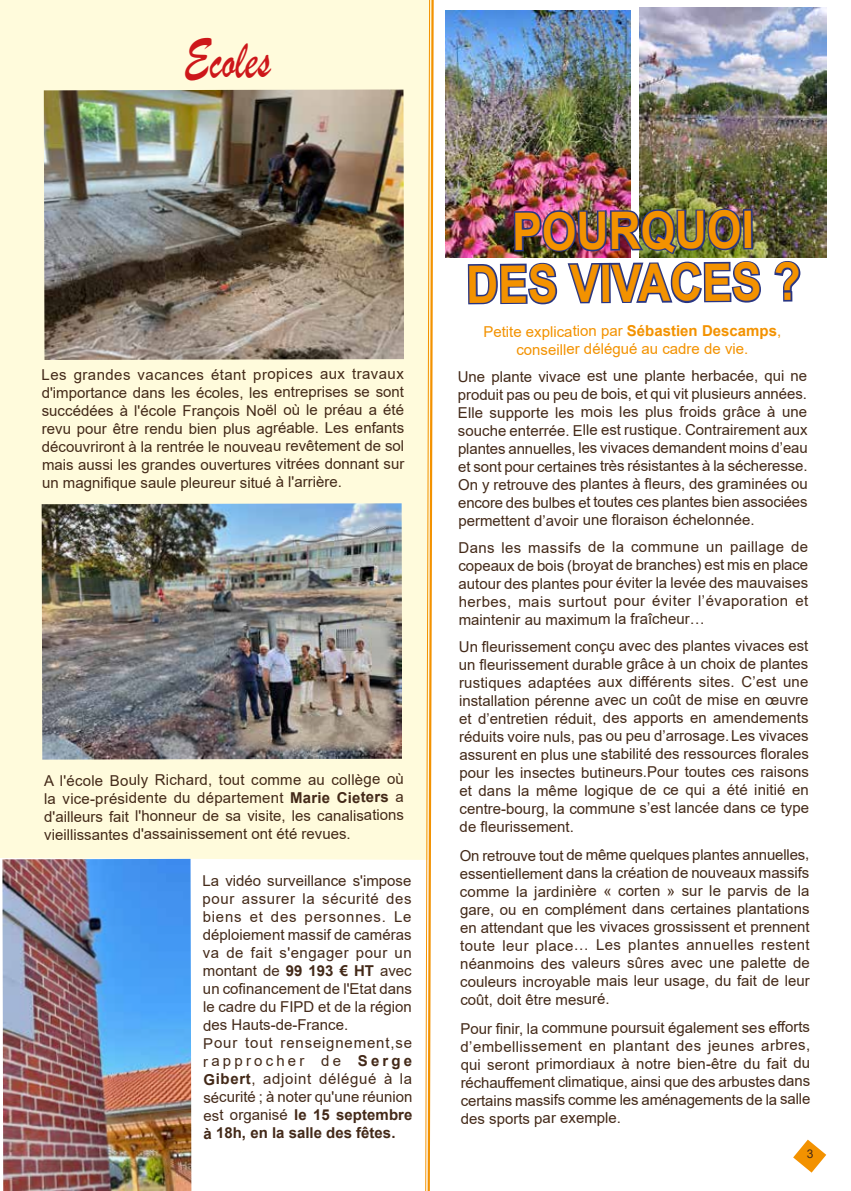
<style>
.page{position:relative;width:851px;height:1191px;background:#fff}
.page>*{position:absolute;margin:0;border:0;box-sizing:border-box;transform-origin:0 0}
.t1{font:57px "Brush Script";color:#cd171a;scale:.74 1}
.t2{font:700 51.75px/52.3px "Arial";color:#f39200;text-align:center;scale:.86 1}
.t3{font:15px/18px "Arial";letter-spacing:-.005em;color:#432918;text-align:justify}
.t4{font:15px/17.7px "Arial";letter-spacing:-.005em;color:#f39200;text-align:center}
.t5{font:12px "Arial";color:#432918}
.s1{font-weight:700}
</style>
<div class="page">
<div style="left:0;top:0;width:425px;height:860px;background:#fffbdc"></div>
<svg style="left:793px;top:1139px;width:33px;height:33px"></svg>
<svg style="left:425px;top:0;width:9px;height:1191px"></svg>
<img style="left:42px;top:503px;width:360px;height:256px">
<img style="left:44px;top:89px;width:360px;height:271px">
<img style="left:234px;top:614px;width:162px;height:137px">
<img style="left:445px;top:10px;width:185px;height:247px">
<img style="left:639px;top:8px;width:187px;height:249px">
<img style="left:466px;top:207px;width:297px;height:98px">
<svg style="left:774px;top:261px;width:27px;height:41px"></svg>
<img style="left:2px;top:859px;width:189px;height:332px">
<img style="left:250px;top:0;width:32px;height:650px">
<img style="left:349px;top:0;width:32px;height:649px">
<h1 class="t1" style="left:184px;top:24px;width:119px">Ecoles</h1>
<p class="t3" style="left:42px;top:365px;width:364px">Les grandes vacances étant propices aux travaux d'importance dans les écoles, les entreprises se sont succédées à l'école François Noël où le préau a été revu pour être rendu bien plus agréable. Les enfants découvriront à la rentrée le nouveau revêtement de sol mais aussi les grandes ouvertures vitrées donnant sur un magnifique saule pleureur situé à l'arrière.</p>
<p class="t3" style="left:44px;top:770px;width:361px">A l'école Bouly Richard, tout comme au collège où la vice-présidente du département <span class="s1">Marie Cieters</span> a d'ailleurs fait l'honneur de sa visite, les canalisations vieillissantes d'assainissement ont été revues.</p>
<p class="t3" style="left:202px;top:871px;width:211px;text-align:left">La vidéo surveillance s'impose pour assurer la sécurité des biens et des personnes. Le déploiement massif de caméras va de fait s'engager pour un montant de <span class="s1">99 193 € HT</span> avec un cofinancement de l'Etat dans le cadre du FIPD et de la région des Hauts-de-France.<br>Pour tout renseignement,se rapprocher de <span class="s1">Serge<br>Gibert</span>, adjoint délégué à la sécurité ; à noter qu'une réunion est organisé <span class="s1">le 15 septembre à 18h, en la salle des fêtes.</span></p>
<h2 class="t2" style="left:465px;top:208px;width:390px;rotate:-1deg">POURQUOI<br>DES VIVACES ?</h2>
<p class="t4" style="left:483px;top:322px;width:299px">Petite explication par <span class="s1">Sébastien Descamps</span>, conseiller délégué au cadre de vie.</p>
<p class="t3" style="left:457px;top:367px;width:351px">Une plante vivace est une plante herbacée, qui ne produit pas ou peu de bois, et qui vit plusieurs années.<br>Elle supporte les mois les plus froids grâce à une souche enterrée. Elle est rustique. Contrairement aux plantes annuelles, les vivaces demandent moins d’eau et sont pour certaines très résistantes à la sécheresse.<br>On y retrouve des plantes à fleurs, des graminées ou encore des bulbes et toutes ces plantes bien associées permettent d’avoir une floraison échelonnée.</p>
<p class="t3" style="left:458px;top:538px;width:351px">Dans les massifs de la commune un paillage de copeaux de bois (broyat de branches) est mis en place autour des plantes pour éviter la levée des mauvaises herbes, mais surtout pour éviter l’évaporation et maintenir au maximum la fraîcheur…</p>
<p class="t3" style="left:459px;top:637px;width:352px">Un fleurissement conçu avec des plantes vivaces est un fleurissement durable grâce à un choix de plantes rustiques adaptées aux différents sites. C’est une installation pérenne avec un coût de mise en œuvre et d’entretien réduit, des apports en amendements réduits voire nuls, pas ou peu d’arrosage.Les vivaces assurent en plus une stabilité des ressources florales pour les insectes butineurs.Pour toutes ces raisons et dans la même logique de ce qui a été initié en centre-bourg, la commune s’est lancée dans ce type de fleurissement.</p>
<p class="t3" style="left:459px;top:845px;width:351px">On retrouve tout de même quelques plantes annuelles, essentiellement dans la création de nouveaux massifs comme la jardinière « corten » sur le parvis de la gare, ou en complément dans certaines plantations en attendant que les vivaces grossissent et prennent toute leur place… Les plantes annuelles restent néanmoins des valeurs sûres avec une palette de couleurs incroyable mais leur usage, du fait de leur coût, doit être mesuré.</p>
<p class="t3" style="left:460px;top:1018px;width:351px">Pour finir, la commune poursuit également ses efforts d’embellissement en plantant des jeunes arbres, qui seront primordiaux à notre bien-être du fait du réchauffement climatique, ainsi que des arbustes dans certains massifs comme les aménagements de la salle des sports par exemple.</p>
<p class="t5" style="left:806px;top:1145px;width:8px">3</p>
</div>
